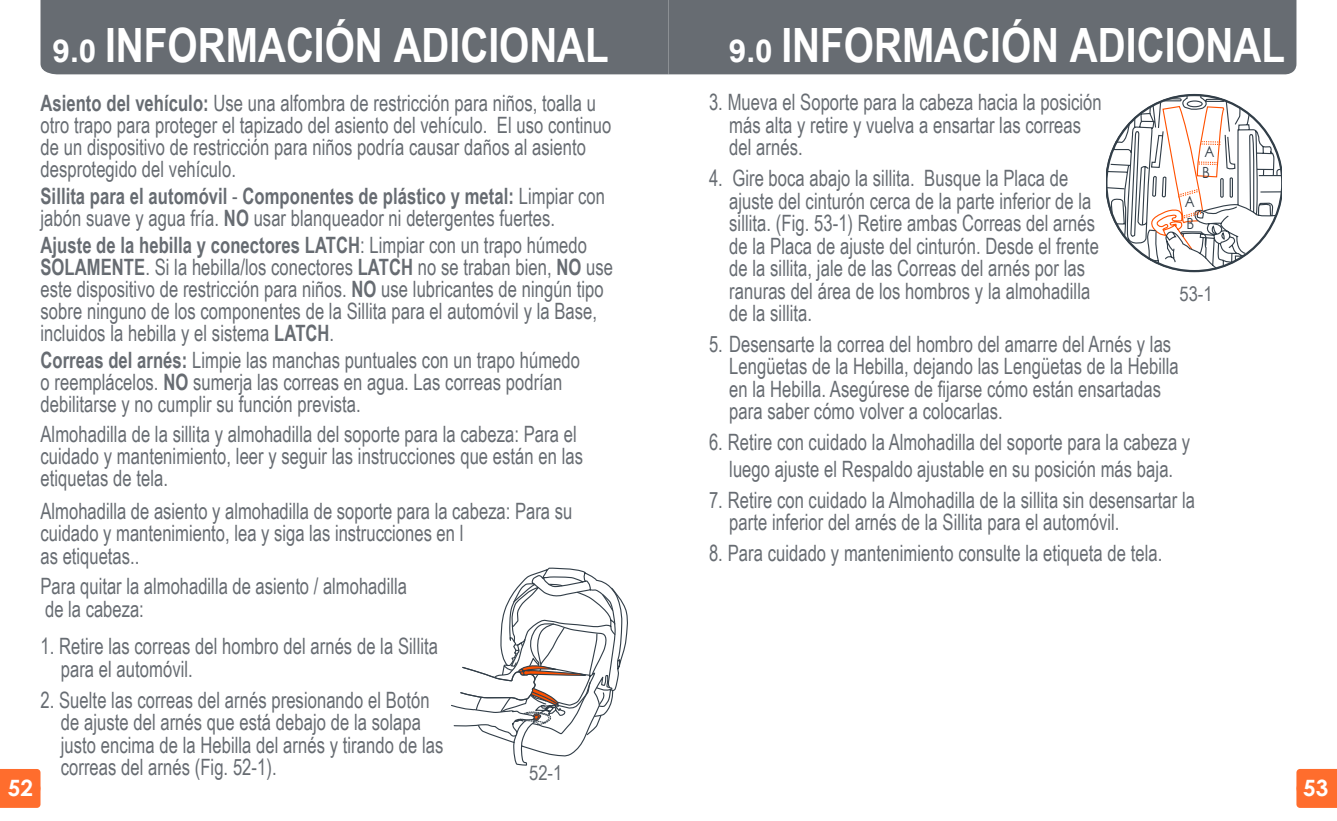
<style>
.page{position:relative;width:1337px;height:821px;background:#fff}
.page>*{position:absolute;margin:0;border:0;box-sizing:border-box;transform-origin:0 0}
.t1{font:700 47.25px "Arial Narrow";color:#fff}
.t2{font:22.5px/22.5px "Arial Narrow";letter-spacing:.005em;color:#676c72;scale:.9 1}
.t3{font:700 22.5px "Century Gothic";color:#fff}
.t4{font:20.25px "Arial Narrow";color:#676c72}
.t5{font:15.3px/21.2px "Century Gothic";color:#323e48;scale:.88 1}
.s1{font-family:"Arial";font-size:31.5px}
.s2{font-weight:700}
</style>
<div class="page">
<div style="left:668px;top:0;width:628px;height:74px;background:#676c72"></div>
<div style="left:40px;top:0;width:628px;height:74px;background:#676c72"></div>
<div style="left:0;top:769px;width:40px;height:38px;background:#ff6d2d"></div>
<div style="left:1296px;top:768px;width:40px;height:39px;background:#ff6d2d"></div>
<svg style="left:451px;top:567px;width:177px;height:198px"></svg>
<svg style="left:1106px;top:94px;width:175px;height:179px"></svg>
<h1 class="t1" style="left:53px;top:9px;width:558px"><span class="s1">9.0</span> INFORMACIÓN ADICIONAL</h1>
<h1 class="t1" style="left:729px;top:9px;width:558px"><span class="s1">9.0</span> INFORMACIÓN ADICIONAL</h1>
<p class="t2" style="left:40px;top:92px;width:636px"><span class="s2">Asiento del vehículo:</span> Use una alfombra de restricción para niños, toalla u otro trapo para proteger el tapizado del asiento del vehículo. El uso continuo de un dispositivo de restricción para niños podría causar daños al asiento desprotegido del vehículo.</p>
<p class="t2" style="left:40px;top:184px;width:629px"><span class="s2">Sillita para el automóvil</span> - <span class="s2">Componentes de plástico y metal:</span> Limpiar con jabón suave y agua fría. <span class="s2">NO</span> usar blanqueador ni detergentes fuertes.</p>
<p class="t2" style="left:40px;top:233px;width:638px"><span class="s2">Ajuste de la hebilla y conectores LATCH</span>: Limpiar con un trapo húmedo <span class="s2">SOLAMENTE</span>. Si la hebilla/los conectores <span class="s2">LATCH</span> no se traban bien, <span class="s2">NO</span> use este dispositivo de restricción para niños. <span class="s2">NO</span> use lubricantes de ningún tipo sobre ninguno de los componentes de la Sillita para el automóvil y la Base, incluidos la hebilla y el sistema <span class="s2">LATCH</span>.</p>
<p class="t2" style="left:40px;top:347px;width:601px"><span class="s2">Correas del arnés:</span> Limpie las manchas puntuales con un trapo húmedo o reemplácelos. <span class="s2">NO</span> sumerja las correas en agua. Las correas podrían debilitarse y no cumplir su función prevista.</p>
<p class="t2" style="left:40px;top:421px;width:604px">Almohadilla de la sillita y almohadilla del soporte para la cabeza: Para el cuidado y mantenimiento, leer y seguir las instrucciones que están en las etiquetas de tela.</p>
<p class="t2" style="left:40px;top:498px;width:592px">Almohadilla de asiento y almohadilla de soporte para la cabeza: Para su cuidado y mantenimiento, lea y siga las instrucciones en l<br>as etiquetas..</p>
<p class="t2" style="left:40px;top:574px;width:409px">Para quitar la almohadilla de asiento / almohadilla de la cabeza:</p>
<p class="t2" style="left:729px;top:90px;width:415px;text-indent:-20px">3. Mueva el Soporte para la cabeza hacia la posición más alta y retire y vuelva a ensartar las correas del arnés.</p>
<p class="t2" style="left:729px;top:166px;width:412px;text-indent:-20px">4. Gire boca abajo la sillita. Busque la Placa de ajuste del cinturón cerca de la parte inferior de la sillita. (Fig. 53-1) Retire ambas Correas del arnés de la Placa de ajuste del cinturón. Desde el frente de la sillita, jale de las Correas del arnés por las ranuras del área de los hombros y la almohadilla de la sillita.</p>
<p class="t2" style="left:729px;top:331px;width:501px;text-indent:-20px">5. Desensarte la correa del hombro del amarre del Arnés y las Lengüetas de la Hebilla, dejando las Lengüetas de la Hebilla en la Hebilla. Asegúrese de fijarse cómo están ensartadas para saber cómo volver a colocarlas.</p>
<p class="t2" style="left:709px;top:427px;width:536px;line-height:27px;text-align:center">6. Retire con cuidado la Almohadilla del soporte para la cabeza y luego ajuste el Respaldo ajustable en su posición más baja.</p>
<p class="t2" style="left:729px;top:487px;width:519px;text-indent:-20px">7. Retire con cuidado la Almohadilla de la sillita sin desensartar la parte inferior del arnés de la Sillita para el automóvil.</p>
<p class="t2" style="left:709px;top:540px;width:505px">8. Para cuidado y mantenimiento consulte la etiqueta de tela.</p>
<p class="t5" style="left:1202px;top:140px;width:15px">A<br>B</p>
<p class="t5" style="left:1184px;top:190px;width:13px">A</p>
<p class="t5" style="left:1186px;top:212px;width:10px">B</p>
<p class="t4" style="left:1179px;top:279px;width:35px">53-1</p>
<p class="t2" style="left:61px;top:634px;width:421px;text-indent:-20px">1. Retire las correas del hombro del arnés de la Sillita para el automóvil.</p>
<p class="t2" style="left:61px;top:687px;width:427px;text-indent:-20px">2. Suelte las correas del arnés presionando el Botón de ajuste del arnés que está debajo de la solapa justo encima de la Hebilla del arnés y tirando de las correas del arnés (Fig. 52-1).</p>
<p class="t4" style="left:529px;top:758px;width:35px">52-1</p>
<p class="t3" style="left:8px;top:773px;width:27px">52</p>
<p class="t3" style="left:1303px;top:773px;width:27px">53</p>
</div>
